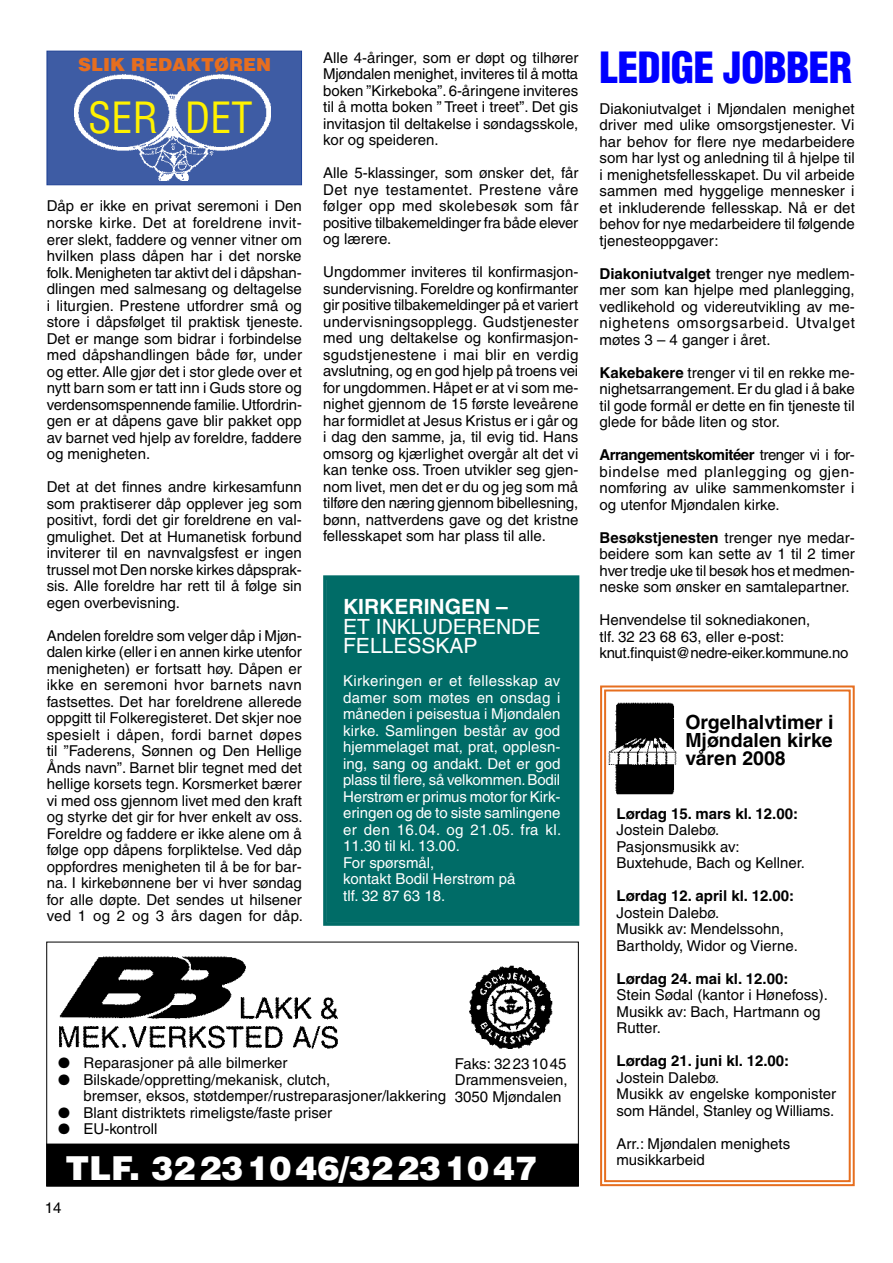
<style>
.page{position:relative;width:893px;height:1263px;background:#fff}
.page>*{position:absolute;margin:0;border:0;box-sizing:border-box;transform-origin:0 0}
.t1{font:900 condensed 42px "Helvetica LT";color:#00f}
.t2{font:condensed 42px "Helvetica LT";color:#fff200}
.t3{font:900 33px "Helvetica LT";color:#fff}
.t4{font:21px/19.5px "Helvetica LT";color:#fff}
.t5{font:700 21px "Helvetica LT";color:#fff}
.t6{font:700 19.5px/18px "Helvetica LT";color:#000;text-align:justify}
.t7{font:900 18px "Helvetica LT";color:#e66e1f}
.t8{font:15px/16.5px "Helvetica LT";color:#000;text-align:justify}
.t9{font:15px/16.5px "Helvetica LT";color:#fff}
.t10{font:700 15px "Helvetica LT";color:#000}
.s1{font-weight:700}
</style>
<div class="page">
<div style="left:323px;top:575px;width:257px;height:351px;background:#006c67"></div>
<div style="left:329px;top:582px;width:244px;height:337px;border:1px solid #006c67"></div>
<img style="left:470px;top:966px;width:82px;height:83px">
<img style="left:59px;top:957px;width:279px;height:91px">
<div style="left:47px;top:1144px;width:531px;height:42px;background:#000"></div>
<div style="left:47px;top:51px;width:255px;height:134px;background:#3e5ca4;border:1px solid #1c3f94"></div>
<img style="left:74px;top:75px;width:196px;height:105px">
<svg style="left:600px;top:685px;width:255px;height:502px"></svg>
<div style="left:604px;top:689px;width:247px;height:493px;border:2px solid #e66e1f"></div>
<p class="t7" style="left:78px;top:53px;width:194px">SLIK REDAKTØREN</p>
<h1 class="t2" style="left:88px;top:92px;width:166px">SER DET</h1>
<p class="t8" style="left:47px;top:198px;width:258px">Dåp er ikke en privat seremoni i Den norske kirke. Det at foreldrene invit&shy;erer slekt, faddere og venner vitner om hvilken plass dåpen har i det norske folk. Menigheten tar aktivt del i dåpshan&shy;dlingen med salmesang og deltagelse i liturgien. Prestene utfordrer små og store i dåpsfølget til praktisk tjeneste.<br>Det er mange som bidrar i forbindelse med dåpshandlingen både før, under og etter. Alle gjør det i stor glede over et nytt barn som er tatt inn i Guds store og verdensomspennende familie. Utfordrin&shy;gen er at dåpens gave blir pakket opp av barnet ved hjelp av foreldre, faddere og menigheten.</p>
<p class="t8" style="left:47px;top:478px;width:257px">Det at det finnes andre kirkesamfunn som praktiserer dåp opplever jeg som positivt, fordi det gir foreldrene en val&shy;gmulighet. Det at Humanetisk forbund inviterer til en navnvalgsfest er ingen trussel mot Den norske kirkes dåpsprak&shy;sis. Alle foreldre har rett til å følge sin egen overbevisning.</p>
<p class="t8" style="left:47px;top:627px;width:258px">Andelen foreldre som velger dåp i Mjøn&shy;dalen kirke (eller i en annen kirke utenfor menigheten) er fortsatt høy. Dåpen er ikke en seremoni hvor barnets navn fastsettes. Det har foreldrene allerede oppgitt til Folkeregisteret. Det skjer noe spesielt i dåpen, fordi barnet døpes til ”Faderens, Sønnen og Den Hellige Ånds navn”. Barnet blir tegnet med det hellige korsets tegn. Korsmerket bærer vi med oss gjennom livet med den kraft og styrke det gir for hver enkelt av oss.<br>Foreldre og faddere er ikke alene om å følge opp dåpens forpliktelse. Ved dåp oppfordres menigheten til å be for bar&shy;na. I kirkebønnene ber vi hver søndag for alle døpte. Det sendes ut hilsener ved 1 og 2 og 3 års dagen for dåp.</p>
<p class="t8" style="left:323px;top:49px;width:257px">Alle 4-åringer, som er døpt og tilhører Mjøndalen menighet, inviteres til å motta boken ”Kirkeboka”. 6-åringene inviteres til å motta boken ” Treet i treet”. Det gis invitasjon til deltakelse i søndagsskole, kor og speideren.</p>
<p class="t8" style="left:323px;top:165px;width:257px">Alle 5-klassinger, som ønsker det, får Det nye testamentet. Prestene våre følger opp med skolebesøk som får positive tilbakemeldinger fra både elever og lærere.</p>
<p class="t8" style="left:323px;top:264px;width:257px">Ungdommer inviteres til konfirmasjon&shy;sundervisning. Foreldre og konfirmanter gir positive tilbakemeldinger på et variert undervisningsopplegg. Gudstjenester med ung deltakelse og konfirmasjon&shy;sgudstjenestene i mai blir en verdig avslutning, og en god hjelp på troens vei for ungdommen. Håpet er at vi som me&shy;nighet gjennom de 15 første leveårene har formidlet at Jesus Kristus er i går og i dag den samme, ja, til evig tid. Hans omsorg og kjærlighet overgår alt det vi kan tenke oss. Troen utvikler seg gjen&shy;nom livet, men det er du og jeg som må tilføre den næring gjennom bibellesning, bønn, nattverdens gave og det kristne fellesskapet som har plass til alle.</p>
<h3 class="t5" style="left:343px;top:594px;width:166px">KIRKERINGEN –</h3>
<h3 class="t4" style="left:343px;top:616px;width:199px">ET INKLUDERENDE<br>FELLESSKAP</h3>
<p class="t9" style="left:343px;top:672px;width:220px">Kirkeringen er et fellesskap av damer som møtes en onsdag i måneden i peisestua i Mjøndalen kirke. Samlingen består av god hjemmelaget mat, prat, opplesn&shy;ing, sang og andakt. Det er god plass til flere, så velkommen. Bodil<br>Herstrøm er primus motor for Kirk&shy;eringen og de to siste samlingene er den 16.04. og 21.05. fra kl.<br>11.30 til kl. 13.00.<br>For spørsmål,<br>kontakt Bodil Herstrøm på<br>tlf. 32 87 63 18.</p>
<p class="t8" style="left:58px;top:1055px;width:231px">● Reparasjoner på alle bilmerker</p>
<p class="t8" style="left:84px;top:1071px;width:364px;text-indent:-26px">● Bilskade/oppretting/mekanisk, clutch,<br>bremser, eksos, støtdemper/rustreparasjoner/lakkering</p>
<p class="t8" style="left:58px;top:1104px;width:276px">● Blant distriktets rimeligste/faste priser</p>
<p class="t8" style="left:58px;top:1121px;width:101px">● EU-kontroll</p>
<p class="t8" style="left:455px;top:1055px;width:114px">Faks: 32231045<br>Drammensveien, 3050 Mjøndalen</p>
<h2 class="t3" style="left:65px;top:1146px;width:473px">TLF. 32231046/32231047</h2>
<p class="t8" style="left:45px;top:1199px;width:18px">14</p>
<h1 class="t1" style="left:600px;top:41px;width:20px">LEDIGE</h1>
<h1 class="t1" style="left:723px;top:41px;width:107px">JOBBER</h1>
<p class="t8" style="left:600px;top:100px;width:257px">Diakoniutvalget i Mjøndalen menighet driver med ulike omsorgstjenester. Vi har behov for flere nye medarbeidere som har lyst og anledning til å hjelpe til i menighetsfellesskapet. Du vil arbeide sammen med hyggelige mennesker i et inkluderende fellesskap. Nå er det behov for nye medarbeidere til følgende tjenesteoppgaver:</p>
<p class="t8" style="left:600px;top:265px;width:257px"><span class="s1">Diakoniutvalget</span> trenger nye medlem&shy;mer som kan hjelpe med planlegging, vedlikehold og videreutvikling av me&shy;nighetens omsorgsarbeid. Utvalget møtes 3 – 4 ganger i året.</p>
<p class="t8" style="left:600px;top:364px;width:257px"><span class="s1">Kakebakere</span> trenger vi til en rekke me&shy;nighetsarrangement. Er du glad i å bake til gode formål er dette en fin tjeneste til glede for både liten og stor.</p>
<p class="t8" style="left:600px;top:447px;width:257px"><span class="s1">Arrangementskomitéer</span> trenger vi i for&shy;bindelse med planlegging og gjen&shy;nomføring av ulike sammenkomster i og utenfor Mjøndalen kirke.</p>
<p class="t8" style="left:600px;top:529px;width:257px"><span class="s1">Besøkstjenesten</span> trenger nye medar&shy;beidere som kan sette av 1 til 2 timer hver tredje uke til besøk hos et medmen&shy;neske som ønsker en samtalepartner.</p>
<p class="t8" style="left:600px;top:612px;width:250px;text-align:left">Henvendelse til soknediakonen,<br>tlf. 32 23 68 63, eller e-post: knut.finquist@nedre-eiker.kommune.no</p>
<h3 class="t6" style="left:685px;top:713px;width:150px">Orgelhalvtimer i Mjøndalen kirke våren 2008</h3>
<p class="t10" style="left:617px;top:804px;width:183px">Lørdag 15. mars kl. 12.00:</p>
<p class="t8" style="left:617px;top:822px;width:190px;text-align:left">Jostein Dalebø.<br>Pasjonsmusikk av:<br>Buxtehude, Bach og Kellner.</p>
<p class="t10" style="left:617px;top:887px;width:179px">Lørdag 12. april kl. 12.00:</p>
<p class="t8" style="left:617px;top:904px;width:183px;text-align:left">Jostein Dalebø.<br>Musikk av: Mendelssohn,<br>Bartholdy, Widor og Vierne.</p>
<p class="t10" style="left:617px;top:969px;width:173px">Lørdag 24. mai kl. 12.00:</p>
<p class="t8" style="left:617px;top:987px;width:213px;text-align:left">Stein Sødal (kantor i Hønefoss).<br>Musikk av: Bach, Hartmann og<br>Rutter.</p>
<p class="t10" style="left:617px;top:1052px;width:174px">Lørdag 21. juni kl. 12.00:</p>
<p class="t8" style="left:617px;top:1069px;width:221px;text-align:left">Jostein Dalebø.<br>Musikk av engelske komponister som Händel, Stanley og Williams.</p>
<p class="t8" style="left:617px;top:1135px;width:175px">Arr.: Mjøndalen menighets musikkarbeid</p>
</div>
